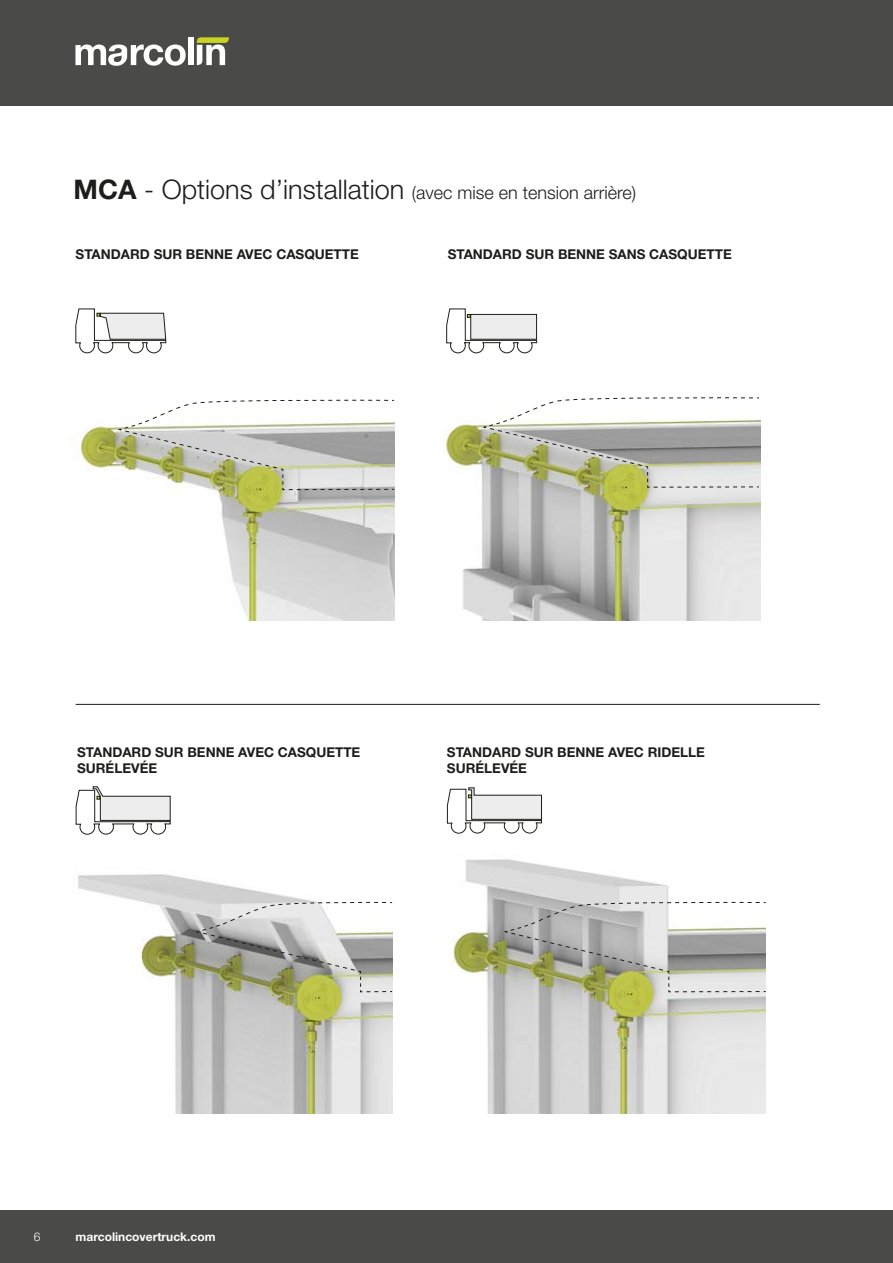
<style>
.page{position:relative;width:893px;height:1263px;background:#fff}
.page>*{position:absolute;margin:0;border:0;box-sizing:border-box;transform-origin:0 0}
.t1{font:300 18px "Helvetica Neue LT Std";color:#1d1d1b}
.t2{font:700 13.5px/16.5px "Helvetica Neue LT Std";color:#1d1d1b}
.t3{font:700 12px "Helvetica Neue LT Std";color:#fff}
.t4{font:300 12px "Helvetica Neue LT Std";color:#fff}
.s1{font-weight:700;font-size:27px}
.s2{font-size:27px}
</style>
<div class="page">
<div style="left:0;top:0;width:893px;height:105px;background:#4a4a49"></div>
<svg style="left:196px;top:37px;width:33px;height:29px"></svg>
<div style="left:188px;top:37px;width:6px;height:28px;background:#fff"></div>
<svg style="left:75px;top:44px;width:111px;height:22px"></svg>
<div style="left:0;top:1210px;width:893px;height:53px;background:#4a4a49"></div>
<img style="left:70px;top:426px;width:324px;height:194px">
<hr style="left:76px;top:704px;width:744px;height:1px;background:#1d1d1b">
<img style="left:445px;top:424px;width:315px;height:196px">
<img style="left:451px;top:859px;width:315px;height:254px">
<img style="left:78px;top:874px;width:314px;height:239px">
<svg style="left:75px;top:309px;width:91px;height:44px"></svg>
<svg style="left:446px;top:309px;width:91px;height:44px"></svg>
<svg style="left:447px;top:787px;width:95px;height:46px"></svg>
<svg style="left:76px;top:786px;width:95px;height:49px"></svg>
<svg style="left:118px;top:399px;width:277px;height:92px"></svg>
<svg style="left:483px;top:397px;width:277px;height:91px"></svg>
<svg style="left:196px;top:901px;width:197px;height:92px;background:#bcbcb1"></svg>
<svg style="left:504px;top:901px;width:262px;height:92px;background:#bbbcb1"></svg>
<h1 class="t1" style="left:74px;top:182px;width:564px"><span class="s1">MCA</span> <span class="s2">- Options d’installation</span> (avec mise en tension arrière)</h1>
<p class="t2" style="left:76px;top:246px;width:285px">STANDARD SUR BENNE AVEC CASQUETTE</p>
<p class="t2" style="left:448px;top:246px;width:286px">STANDARD SUR BENNE SANS CASQUETTE</p>
<p class="t2" style="left:77px;top:743px;width:285px">STANDARD SUR BENNE AVEC CASQUETTE<br>SURÉLEVÉE</p>
<p class="t2" style="left:447px;top:743px;width:259px">STANDARD SUR BENNE AVEC RIDELLE<br>SURÉLEVÉE</p>
<p class="t4" style="left:34px;top:1229px;width:8px">6</p>
<p class="t3" style="left:76px;top:1229px;width:141px">marcolincovertruck.com</p>
</div>
